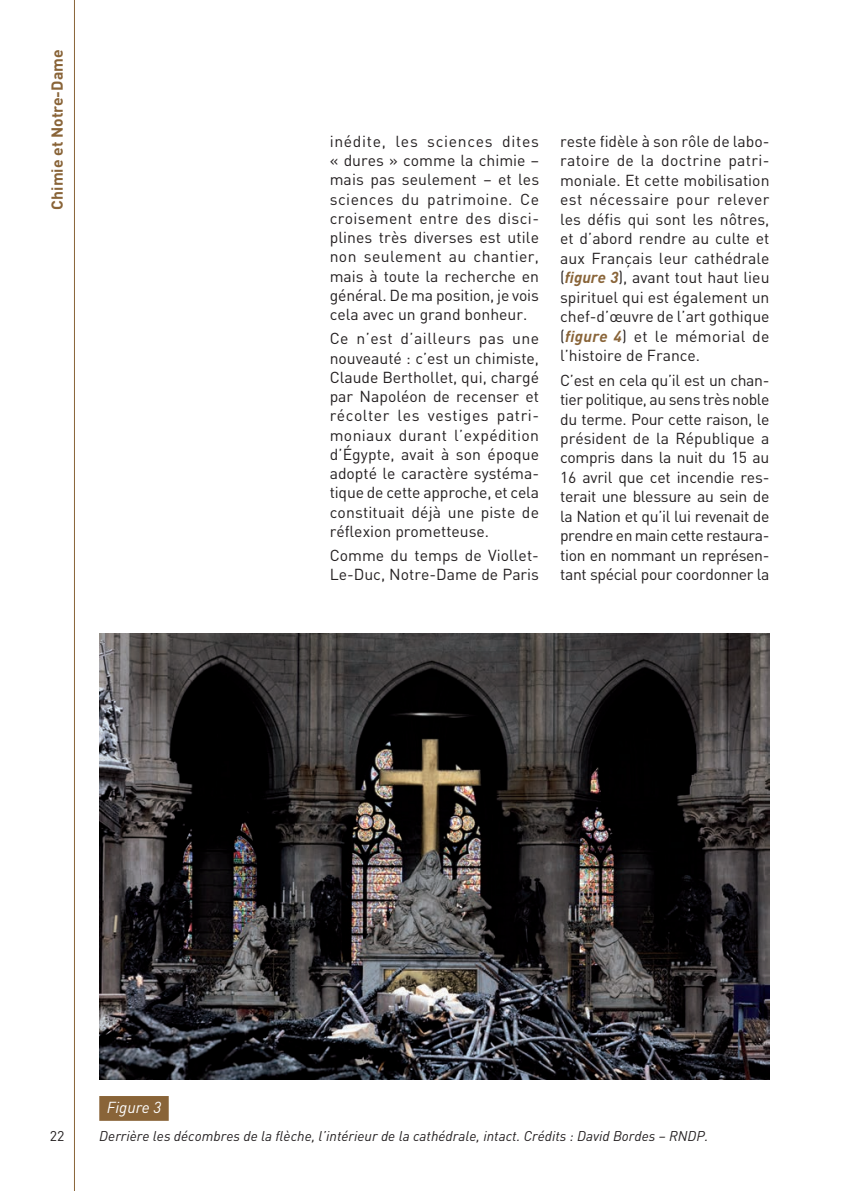
<style>
.page{position:relative;width:844px;height:1191px;background:#fff}
.page>*{position:absolute;margin:0;border:0;box-sizing:border-box;transform-origin:0 0}
.Texte_courant{font:15.75px/19.4px "DIN";color:#231f20;text-align:justify}
.t1{font:700 15.75px "DIN";color:#896438}
.Figure_numero{font:italic 15.75px "DIN";color:#fff}
.Figure_titre{font:italic 14px "DIN";color:#231f20}
.t2{font:14px "DIN";color:#231f20}
.s1{font-weight:700;font-style:italic;color:#896438}
</style>
<div class="page">
<svg style="left:74px;top:0;width:1px;height:1191px"></svg>
<div style="left:99px;top:1096px;width:70px;height:24px;background:#896438"></div>
<img style="left:99px;top:633px;width:670px;height:446px">
<p class="t1" style="left:47px;top:209px;width:161px;rotate:-90deg">Chimie et Notre-Dame</p>
<p class="Texte_courant" style="left:329px;top:131px;width:211px">inédite, les sciences dites « dures » comme la chimie – mais pas seulement – et les sciences du patrimoine. Ce croisement entre des disci&shy;plines très diverses est utile non seulement au chantier, mais à toute la recherche en général. De ma position, je vois cela avec un grand bonheur.</p>
<p class="Texte_courant" style="left:329px;top:329px;width:211px">Ce n’est d’ailleurs pas une nouveauté : c’est un chimiste, Claude Berthollet, qui, chargé par Napoléon de recenser et récolter les vestiges patri&shy;moniaux durant l’expédition d’Égypte, avait à son époque adopté le caractère systéma&shy;tique de cette approche, et cela constituait déjà une piste de réflexion prometteuse.</p>
<p class="Texte_courant" style="left:329px;top:545px;width:211px">Comme du temps de Viollet-<br>Le-Duc, Notre-Dame de Paris</p>
<p class="Texte_courant" style="left:560px;top:131px;width:211px">reste fidèle à son rôle de labo&shy;ratoire de la doctrine patri&shy;moniale. Et cette mobilisation est nécessaire pour relever les défis qui sont les nôtres, et d’abord rendre au culte et aux Français leur cathédrale (<span class="s1">figure 3</span>), avant tout haut lieu spirituel qui est également un chef-d’œuvre de l’art gothique (<span class="s1">figure 4</span>) et le mémorial de l’histoire de France.</p>
<p class="Texte_courant" style="left:560px;top:370px;width:211px">C’est en cela qu’il est un chan&shy;tier politique, au sens très noble du terme. Pour cette raison, le président de la République a compris dans la nuit du 15 au 16 avril que cet incendie res&shy;terait une blessure au sein de la Nation et qu’il lui revenait de prendre en main cette restaura&shy;tion en nommant un représen&shy;tant spécial pour coordonner la</p>
<p class="t2" style="left:50px;top:1127px;width:16px">22</p>
<p class="Figure_numero" style="left:107px;top:1097px;width:56px">Figure 3</p>
<p class="Figure_titre" style="left:99px;top:1127px;width:610px">Derrière les décombres de la flèche, l’intérieur de la cathédrale, intact. Crédits : David Bordes – RNDP.</p>
</div>
